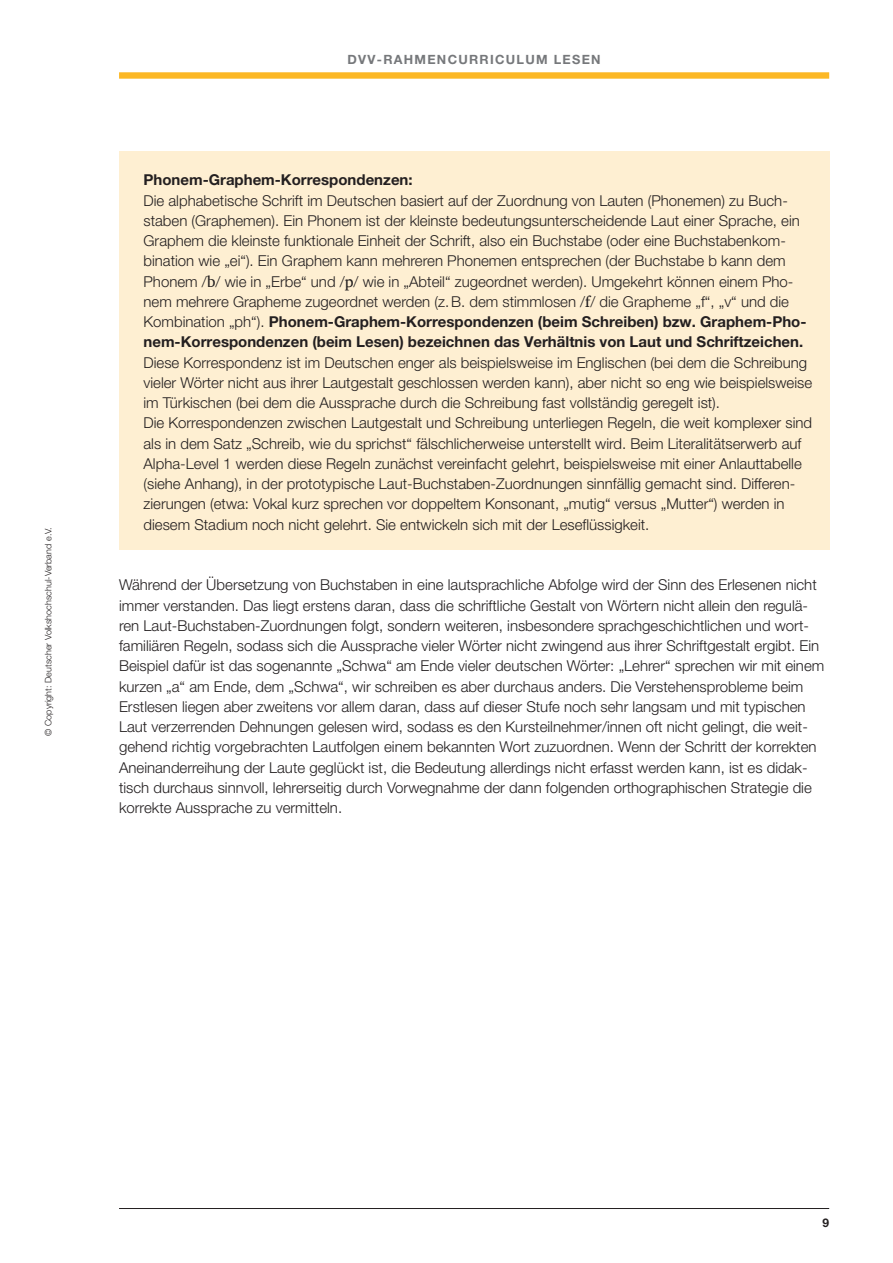
<style>
.page{position:relative;width:893px;height:1263px;background:#fff}
.page>*{position:absolute;margin:0;border:0;box-sizing:border-box;transform-origin:0 0}
.t1{font:300 15px/20.2px "Helvetica Neue LT Pro";color:#231f20}
.t2{font:700 15px "Helvetica Neue LT Pro";color:#231f20}
.t3{font:700 12.75px "Helvetica Neue LT Pro";letter-spacing:.1em;color:#76787b}
.t4{font:700 12px "Helvetica Neue LT Pro";color:#231f20}
.t5{font:300 9px "Helvetica Neue LT Pro";letter-spacing:.005em;color:#231f20}
.s1{font-family:"Charis SIL";font-weight:400;font-size:15.75px}
.s2{font-weight:700}
</style>
<div class="page">
<hr style="left:119px;top:1208px;width:710px;height:1px;background:#231f20">
<div style="left:119px;top:72px;width:710px;height:7px;background:#fcb825"></div>
<div style="left:119px;top:151px;width:710px;height:399px;background:#feefd2"></div>
<p class="t5" style="left:43px;top:736px;width:210px;rotate:-90deg">© Copyright: Deutscher Volkshochschul-Verband e.V.</p>
<p class="t3" style="left:348px;top:51px;width:255px">DVV-RAHMENCURRICULUM LESEN</p>
<p class="t2" style="left:144px;top:171px;width:271px">Phonem-Graphem-Korrespondenzen:</p>
<p class="t1" style="left:144px;top:190px;width:664px">Die alphabetische Schrift im Deutschen basiert auf der Zuordnung von Lauten (Phonemen) zu Buch&shy;staben (Graphemen). Ein Phonem ist der kleinste bedeutungsunterscheidende Laut einer Sprache, ein Graphem die kleinste funktionale Einheit der Schrift, also ein Buchstabe (oder eine Buchstabenkom&shy;bination wie „ei“). Ein Graphem kann mehreren Phonemen entsprechen (der Buchstabe b kann dem Phonem /<span class="s1">b</span>/ wie in „Erbe“ und /<span class="s1">p</span>/ wie in „Abteil“ zugeordnet werden). Umgekehrt können einem Pho&shy;nem mehrere Grapheme zugeordnet werden (z.B. dem stimmlosen /<span class="s1">f</span>/ die Grapheme „f“, „v“ und die Kombination „ph“). <span class="s2">Phonem-Graphem-Korrespondenzen (beim Schreiben) bzw. Graphem-Pho&shy;nem-Korrespondenzen (beim Lesen) bezeichnen das Verhältnis von Laut und Schriftzeichen.</span></p>
<p class="t1" style="left:144px;top:352px;width:670px">Diese Korrespondenz ist im Deutschen enger als beispielsweise im Englischen (bei dem die Schreibung vieler Wörter nicht aus ihrer Lautgestalt geschlossen werden kann), aber nicht so eng wie beispielsweise im Türkischen (bei dem die Aussprache durch die Schreibung fast vollständig geregelt ist).<br>Die Korrespondenzen zwischen Lautgestalt und Schreibung unterliegen Regeln, die weit komplexer sind als in dem Satz „Schreib, wie du sprichst“ fälschlicherweise unterstellt wird. Beim Literalitätserwerb auf Alpha-Level 1 werden diese Regeln zunächst vereinfacht gelehrt, beispielsweise mit einer Anlauttabelle (siehe Anhang), in der prototypische Laut-Buchstaben-Zuordnungen sinnfällig gemacht sind. Differen&shy;zierungen (etwa: Vokal kurz sprechen vor doppeltem Konsonant, „mutig“ versus „Mutter“) werden in diesem Stadium noch nicht gelehrt. Sie entwickeln sich mit der Leseflüssigkeit.</p>
<p class="t1" style="left:119px;top:575px;width:707px">Während der Übersetzung von Buchstaben in eine lautsprachliche Abfolge wird der Sinn des Erlesenen nicht immer verstanden. Das liegt erstens daran, dass die schriftliche Gestalt von Wörtern nicht allein den regulä&shy;ren Laut-Buchstaben-Zuordnungen folgt, sondern weiteren, insbesondere sprachgeschichtlichen und wort&shy;familiären Regeln, sodass sich die Aussprache vieler Wörter nicht zwingend aus ihrer Schriftgestalt ergibt. Ein Beispiel dafür ist das sogenannte „Schwa“ am Ende vieler deutschen Wörter: „Lehrer“ sprechen wir mit einem kurzen „a“ am Ende, dem „Schwa“, wir schreiben es aber durchaus anders. Die Verstehensprobleme beim Erstlesen liegen aber zweitens vor allem daran, dass auf dieser Stufe noch sehr langsam und mit typischen Laut verzerrenden Dehnungen gelesen wird, sodass es den Kursteilnehmer/innen oft nicht gelingt, die weit&shy;gehend richtig vorgebrachten Lautfolgen einem bekannten Wort zuzuordnen. Wenn der Schritt der korrekten Aneinanderreihung der Laute geglückt ist, die Bedeutung allerdings nicht erfasst werden kann, ist es didak&shy;tisch durchaus sinnvoll, lehrerseitig durch Vorwegnahme der dann folgenden orthographischen Strategie die korrekte Aussprache zu vermitteln.</p>
<p class="t4" style="left:822px;top:1215px;width:8px">9</p>
</div>
